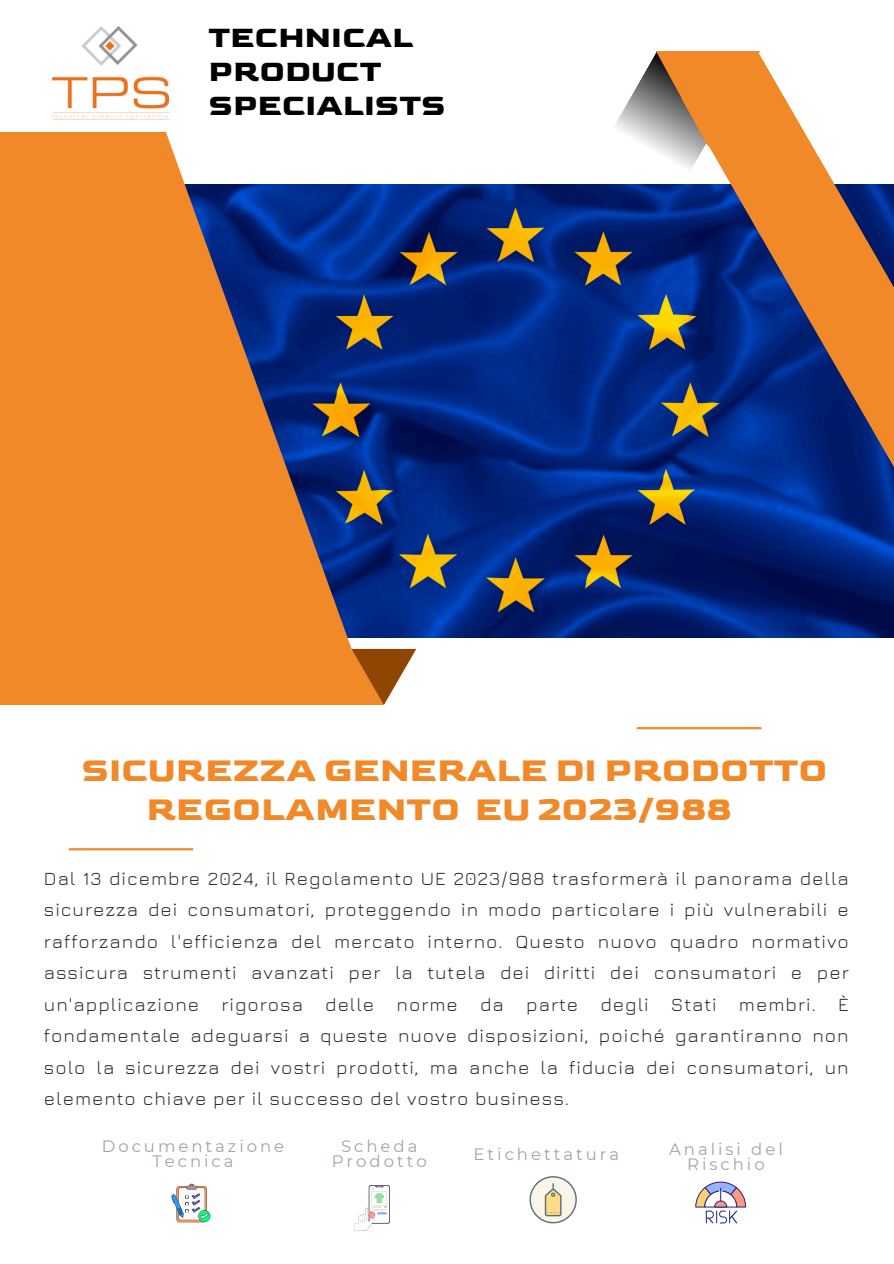
<style>
.page{position:relative;width:894px;height:1264px;background:#fff}
.page>*{position:absolute;margin:0;border:0;box-sizing:border-box;transform-origin:0 0}
.t1{font:700 34.5px/38.2px "Goldman";color:#f18929}
.t2{font:700 30.6px/34.3px "Goldman";color:#000}
.t3{font:18.75px/31.5px "Jura";letter-spacing:.05em;color:#2d2d2d;text-align:justify}
.t4{font:16.5px/14.7px "Montserrat";letter-spacing:.18em;color:#9ca6ad;text-align:center}
</style>
<div class="page">
<img style="left:354px;top:185px;width:327px;height:452px">
<svg style="left:681px;top:55px;width:212px;height:583px;background:#545477"></svg>
<svg style="left:0;top:649px;width:416px;height:56px;background:#e8882e"></svg>
<svg style="left:615px;top:51px;width:145px;height:121px"></svg>
<svg style="left:0;top:132px;width:354px;height:525px;background:#c07b46"></svg>
<hr style="left:637px;top:727px;width:123px;height:2px;background:#f18929">
<hr style="left:69px;top:848px;width:123px;height:2px;background:#f18929">
<img style="left:52px;top:26px;width:118px;height:94px">
<img style="left:354px;top:1185px;width:35px;height:45px">
<svg style="left:529px;top:1176px;width:47px;height:47px"></svg>
<svg style="left:695px;top:1181px;width:50px;height:42px"></svg>
<svg style="left:171px;top:1183px;width:40px;height:40px"></svg>
<p class="t2" style="left:208px;top:20px;width:238px">TECHNICAL<br>PRODUCT<br>SPECIALISTS</p>
<p class="t1" style="left:146px;top:751px;width:682px;text-indent:-65px">SICUREZZA GENERALE DI PRODOTTO<br>REGOLAMENTO EU 2023/988</p>
<p class="t3" style="left:44px;top:862px;width:806px">Dal 13 dicembre 2024, il Regolamento UE 2023/988 trasformerà il panorama della sicurezza dei consumatori, proteggendo in modo particolare i più vulnerabili e rafforzando l'efficienza del mercato interno. Questo nuovo quadro normativo assicura strumenti avanzati per la tutela dei diritti dei consumatori e per un'applicazione rigorosa delle norme da parte degli Stati membri. È fondamentale adeguarsi a queste nuove disposizioni, poiché garantiranno non solo la sicurezza dei vostri prodotti, ma anche la fiducia dei consumatori, un elemento chiave per il successo del vostro business.</p>
<h1 class="t4" style="left:102px;top:1139px;width:184px">Documentazione</h1>
<h3 class="t4" style="left:152px;top:1153px;width:83px">Tecnica</h3>
<p class="t4" style="left:332px;top:1139px;width:96px">Scheda<br>Prodotto</p>
<p class="t4" style="left:473px;top:1146px;width:147px">Etichettatura</p>
<p class="t4" style="left:669px;top:1141px;width:115px">Analisi del<br>Rischio</p>
</div>
